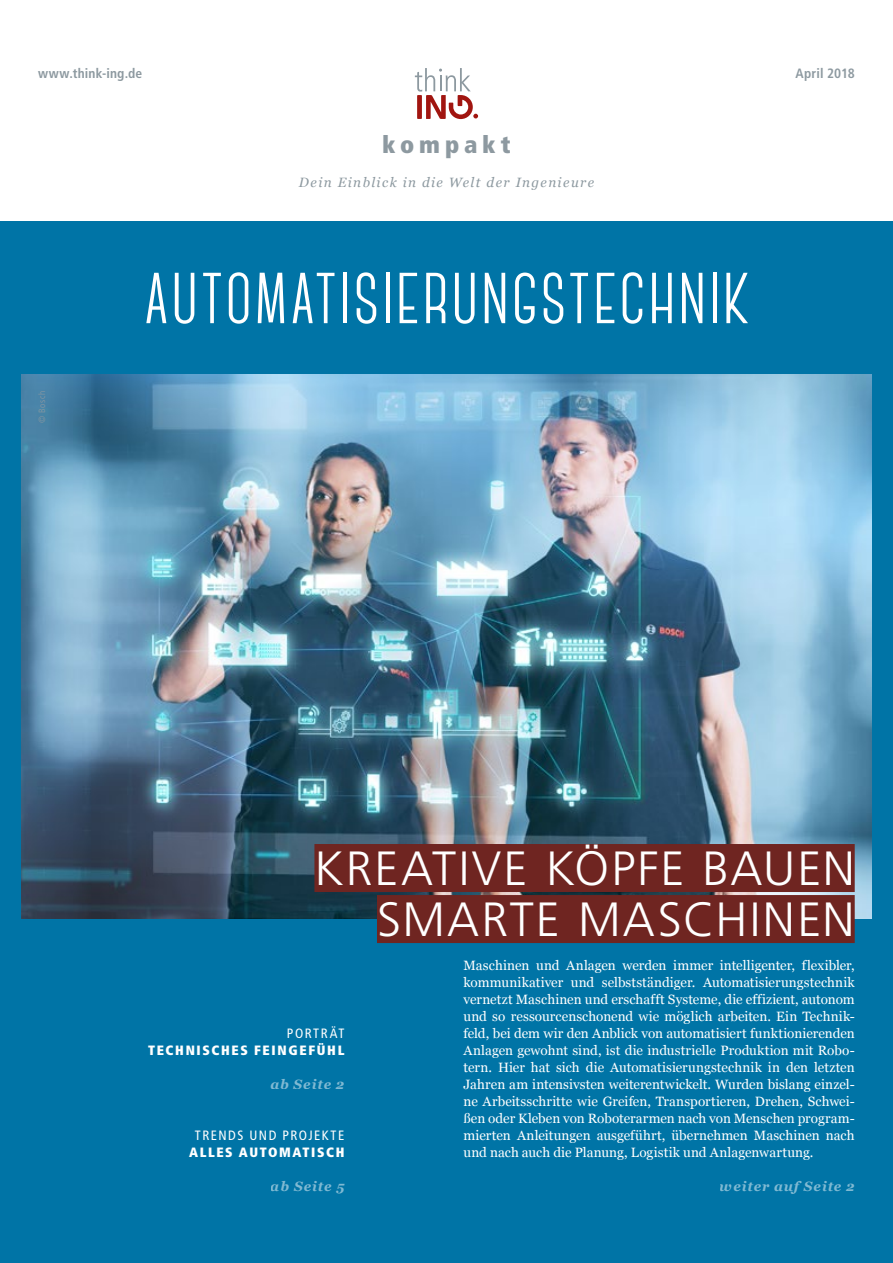
<style>
.page{position:relative;width:893px;height:1263px;background:#fff}
.page>*{position:absolute;margin:0;border:0;box-sizing:border-box;transform-origin:0 0}
.t1{font:700 72px "Canter";letter-spacing:.035em;color:#fff}
.t2{font:300 48px/51px "Frutiger LT Std";letter-spacing:.045em;color:#fff;text-align:right}
.t3{font:900 condensed 24px "Frutiger LT Std";letter-spacing:.205em;color:#8d99a0}
.t4{font:13.5px/17px "Georgia";letter-spacing:.005em;color:#fff;text-align:justify}
.t5{font:900 condensed 13.5px "Frutiger LT Std";letter-spacing:.12em;color:#fff}
.t6{font:italic 13.5px "Georgia";letter-spacing:.105em;color:#8d99a0}
.t7{font:italic 700 13.5px "Georgia";letter-spacing:.06em;color:#fff}
.t8{font:700 condensed 13.5px "Frutiger LT Std";letter-spacing:.01em;color:#8d99a0}
.t9{font:condensed 13.5px "Frutiger LT Std";letter-spacing:.11em;color:#fff}
.t10{font:300 condensed 9px "Frutiger LT Std";letter-spacing:.075em;color:#8d99a0}
</style>
<div class="page">
<div style="left:0;top:221px;width:893px;height:1042px;background:#0074a6"></div>
<svg style="left:415px;top:68px;width:63px;height:51px"></svg>
<img style="left:21px;top:374px;width:851px;height:544px">
<div style="left:314px;top:844px;width:541px;height:48px;background:#6f2521"></div>
<div style="left:377px;top:895px;width:478px;height:48px;background:#6f2521"></div>
<p class="t8" style="left:38px;top:65px;width:106px">www.think-ing.de</p>
<h3 class="t3" style="left:382px;top:130px;width:130px">kompakt</h3>
<p class="t6" style="left:299px;top:175px;width:297px">Dein Einblick in die Welt der Ingenieure</p>
<p class="t10" style="left:37px;top:423px;width:34px;rotate:-90deg">© Bosch</p>
<h1 class="t1" style="left:144px;top:263px;width:605px">AUTOMATISIERUNGSTECHNIK</h1>
<p class="t8" style="left:796px;top:65px;width:61px">April 2018</p>
<h2 class="t2" style="left:314px;top:843px;width:542px">KREATIVE KÖPFE BAUEN<br>SMARTE MASCHINEN</h2>
<p class="t9" style="left:287px;top:1025px;width:59px">PORTRÄT</p>
<p class="t5" style="left:148px;top:1042px;width:198px">TECHNISCHES FEINGEFÜHL</p>
<p class="t7" style="left:270px;top:1076px;width:76px">ab Seite 2</p>
<p class="t9" style="left:195px;top:1127px;width:151px">TRENDS UND PROJEKTE</p>
<p class="t5" style="left:189px;top:1144px;width:157px">ALLES AUTOMATISCH</p>
<p class="t7" style="left:271px;top:1178px;width:75px">ab Seite 5</p>
<p class="t4" style="left:463px;top:956px;width:393px">Maschinen und Anlagen werden immer intelligenter, flexibler, kommunikativer und selbstständiger. Automatisierungstechnik vernetzt Maschinen und erschafft Systeme, die effizient, autonom und so ressourcenschonend wie möglich arbeiten. Ein Technik&shy;feld, bei dem wir den Anblick von automatisiert funktionierenden Anlagen gewohnt sind, ist die industrielle Produktion mit Robo&shy;tern. Hier hat sich die Automatisierungstechnik in den letzten Jahren am intensivsten weiterentwickelt. Wurden bislang einzel&shy;ne Arbeitsschritte wie Greifen, Transportieren, Drehen, Schwei&shy;ßen oder Kleben von Roboterarmen nach von Menschen program&shy;mierten Anleitungen ausgeführt, übernehmen Maschinen nach und nach auch die Planung, Logistik und Anlagenwartung.</p>
<p class="t7" style="left:720px;top:1178px;width:136px">weiter auf Seite 2</p>
</div>
